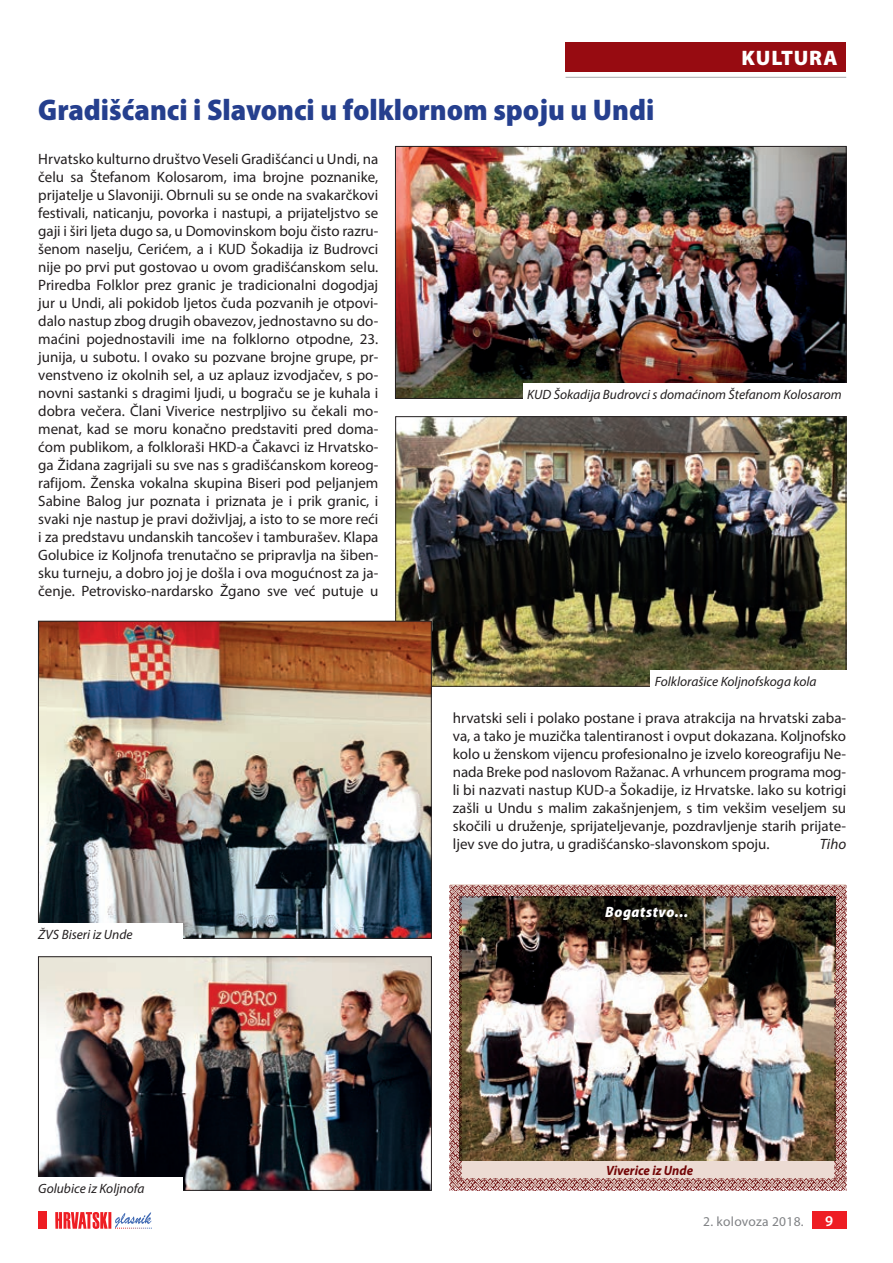
<style>
.page{position:relative;width:893px;height:1263px;background:#fff}
.page>*{position:absolute;margin:0;border:0;box-sizing:border-box;transform-origin:0 0}
.t1{font:900 semi-condensed 30px "Myriad Pro";color:#253f8e}
.t2{font:900 21px "Myriad Pro";color:#fff}
.t3{font:15px/18px "Myriad Pro";color:#231f20;text-align:justify}
.t4{font:italic 900 semi-condensed 15px "Myriad Pro";letter-spacing:.04em;color:#fff}
.t5{font:italic 15px "Myriad Pro";color:#231f20}
.t6{font:600 15px "Myriad Pro";color:#fff}
.t7{font:italic 13.5px "Myriad Pro";color:#231f20}
.t8{font:13.5px "Myriad Pro";letter-spacing:.02em;color:#808285}
.t9{font:italic 700 13.5px "Myriad Pro";color:#730607;scale:.95 1}
</style>
<div class="page">
<div style="left:812px;top:1212px;width:34px;height:17px;background:#ee1d23"></div>
<svg style="left:55px;top:1212px;width:97px;height:17px"></svg>
<div style="left:38px;top:1212px;width:9px;height:17px;background:#ee1d23"></div>
<div style="left:566px;top:43px;width:280px;height:29px;background:#970b11"></div>
<hr style="left:566px;top:77px;width:280px;height:1px;background:#a8a9ad">
<img style="left:397px;top:418px;width:447px;height:266px">
<img style="left:397px;top:148px;width:447px;height:249px">
<img style="left:40px;top:623px;width:389px;height:313px">
<div style="left:38px;top:621px;width:393px;height:317px;border:1px solid #231f20"></div>
<img style="left:449px;top:885px;width:397px;height:305px">
<div style="left:523px;top:383px;width:336px;height:22px;background:#fff"></div>
<div style="left:651px;top:670px;width:212px;height:22px;background:#fff"></div>
<div style="left:34px;top:923px;width:149px;height:21px;background:#fff"></div>
<img style="left:40px;top:958px;width:390px;height:230px">
<div style="left:38px;top:956px;width:394px;height:234px;border:1px solid #231f20"></div>
<div style="left:34px;top:1177px;width:149px;height:21px;background:#fff"></div>
<h1 class="t1" style="left:38px;top:90px;width:618px">Gradišćanci i Slavonci u folklornom spoju u Undi</h1>
<h2 class="t2" style="left:741px;top:44px;width:15px">KULTURA</h2>
<p class="t3" style="left:38px;top:150px;width:342px">Hrvatsko kulturno društvo Veseli Gradišćanci u Undi, na čelu sa Štefanom Kolosarom, ima brojne poznanike, prijatelje u Slavoniji. Obrnuli su se onde na svakarčkovi festivali, naticanju, povorka i nastupi, a prijateljstvo se gaji i širi ljeta dugo sa, u Domovinskom boju čisto razru&shy;šenom naselju, Cerićem, a i KUD Šokadija iz Budrovci nije po prvi put gostovao u ovom gradišćanskom selu.<br>Priredba Folklor prez granic je tradicionalni dogodjaj jur u Undi, ali pokidob ljetos čuda pozvanih je otpovi&shy;dalo nastup zbog drugih obavezov, jednostavno su do&shy;maćini pojednostavili ime na folklorno otpodne, 23. junija, u subotu. I ovako su pozvane brojne grupe, pr&shy;venstveno iz okolnih sel, a uz aplauz izvodjačev, s po&shy;novni sastanki s dragimi ljudi, u bograču se je kuhala i dobra večera. Člani Viverice nestrpljivo su čekali mo&shy;menat, kad se moru konačno predstaviti pred doma&shy;ćom publikom, a folkloraši HKD-a Čakavci iz Hrvatsko&shy;ga Židana zagrijali su sve nas s gradišćanskom koreog&shy;rafijom. Ženska vokalna skupina Biseri pod peljanjem Sabine Balog jur poznata i priznata je i prik granic, i svaki nje nastup je pravi doživljaj, a isto to se more reći i za predstavu undanskih tancošev i tamburašev. Klapa Golubice iz Koljnofa trenutačno se pripravlja na šiben&shy;sku turneju, a dobro joj je došla i ova mogućnost za ja&shy;čenje. Petrovisko-nardarsko Žgano sve već putuje u</p>
<p class="t7" style="left:38px;top:926px;width:96px">ŽVS Biseri iz Unde</p>
<p class="t7" style="left:527px;top:386px;width:316px">KUD Šokadija Budrovci s domaćinom Štefanom Kolosarom</p>
<p class="t7" style="left:655px;top:673px;width:163px">Folklorašice Koljnofskoga kola</p>
<p class="t3" style="left:453px;top:708px;width:395px">hrvatski seli i polako postane i prava atrakcija na hrvatski zaba&shy;va, a tako je muzička talentiranost i ovput dokazana. Koljnofsko kolo u ženskom vijencu profesionalno je izvelo koreografiju Ne&shy;nada Breke pod naslovom Ražanac. A vrhuncem programa mog&shy;li bi nazvati nastup KUD-a Šokadije, iz Hrvatske. Iako su kotrigi zašli u Undu s malim zakašnjenjem, s tim vekšim veseljem su skočili u druženje, sprijateljevanje, pozdravljenje starih prijate&shy;ljev sve do jutra, u gradišćansko-slavonskom spoju.</p>
<p class="t5" style="left:820px;top:834px;width:28px">Tiho</p>
<p class="t4" style="left:605px;top:902px;width:85px">Bogatstvo...</p>
<p class="t7" style="left:38px;top:1180px;width:108px">Golubice iz Koljnofa</p>
<p class="t9" style="left:606px;top:1161px;width:93px">Viverice iz Unde</p>
<p class="t8" style="left:703px;top:1213px;width:102px">2. kolovoza 2018.</p>
<p class="t6" style="left:825px;top:1211px;width:10px">9</p>
</div>
